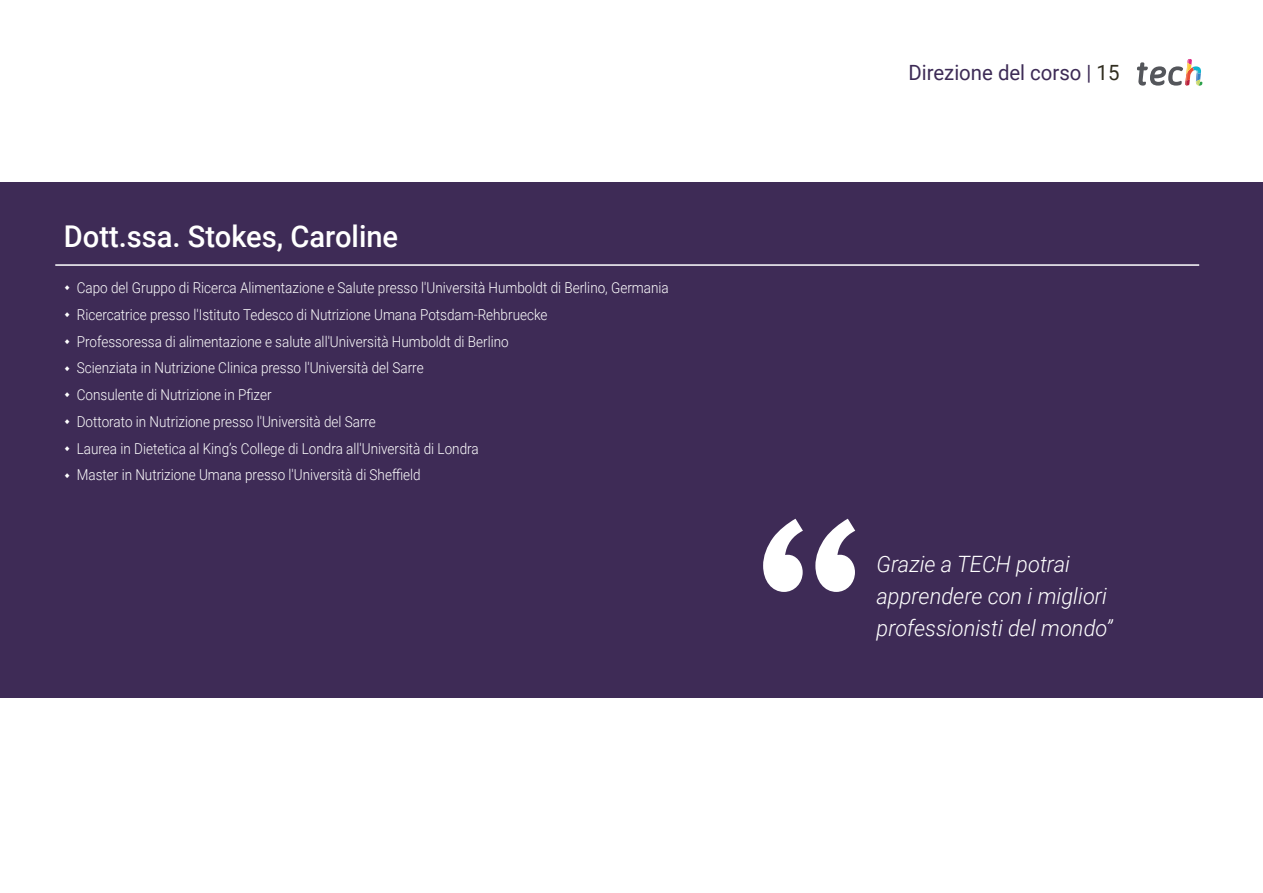
<style>
.page{position:relative;width:1263px;height:893px;background:#fff}
.page>*{position:absolute;margin:0;border:0;box-sizing:border-box;transform-origin:0 0}
.t1{font:500 30px "Roboto";color:#fff}
.t2{font:italic 300 22.5px/31.8px "Roboto";color:#fff}
.t3{font:21px "Roboto";color:#3d2b56}
.t4{font:300 15px/26.7px "Roboto";color:#fff;scale:.9 1}
.s1{color:#312e20}
</style>
<div class="page">
<div style="left:0;top:182px;width:1263px;height:516px;background:#3e2b56"></div>
<svg style="left:763px;top:519px;width:92px;height:73px"></svg>
<hr style="left:55px;top:264px;width:1144px;height:2px;background:#fff">
<svg style="left:1137px;top:59px;width:65px;height:27px"></svg>
<h1 class="t1" style="left:64px;top:216px;width:336px">Dott.ssa. Stokes, Caroline</h1>
<p class="t4" style="left:77px;top:274px;width:659px">Capo del Gruppo di Ricerca Alimentazione e Salute presso l'Università Humboldt di Berlino, Germania Ricercatrice presso l'Istituto Tedesco di Nutrizione Umana Potsdam-Rehbruecke<br>Professoressa di alimentazione e salute all'Università Humboldt di Berlino<br>Scienziata in Nutrizione Clinica presso l'Università del Sarre<br>Consulente di Nutrizione in Pfizer<br>Dottorato in Nutrizione presso l'Università del Sarre<br>Laurea in Dietetica al King’s College di Londra all'Università di Londra<br>Master in Nutrizione Umana presso l'Università di Sheffield</p>
<h3 class="t3" style="left:908px;top:57px;width:213px">Direzione del corso | <span class="s1">15</span></h3>
<h2 class="t2" style="left:876px;top:547px;width:238px">Grazie a TECH potrai apprendere con i migliori professionisti del mondo”</h2>
</div>
